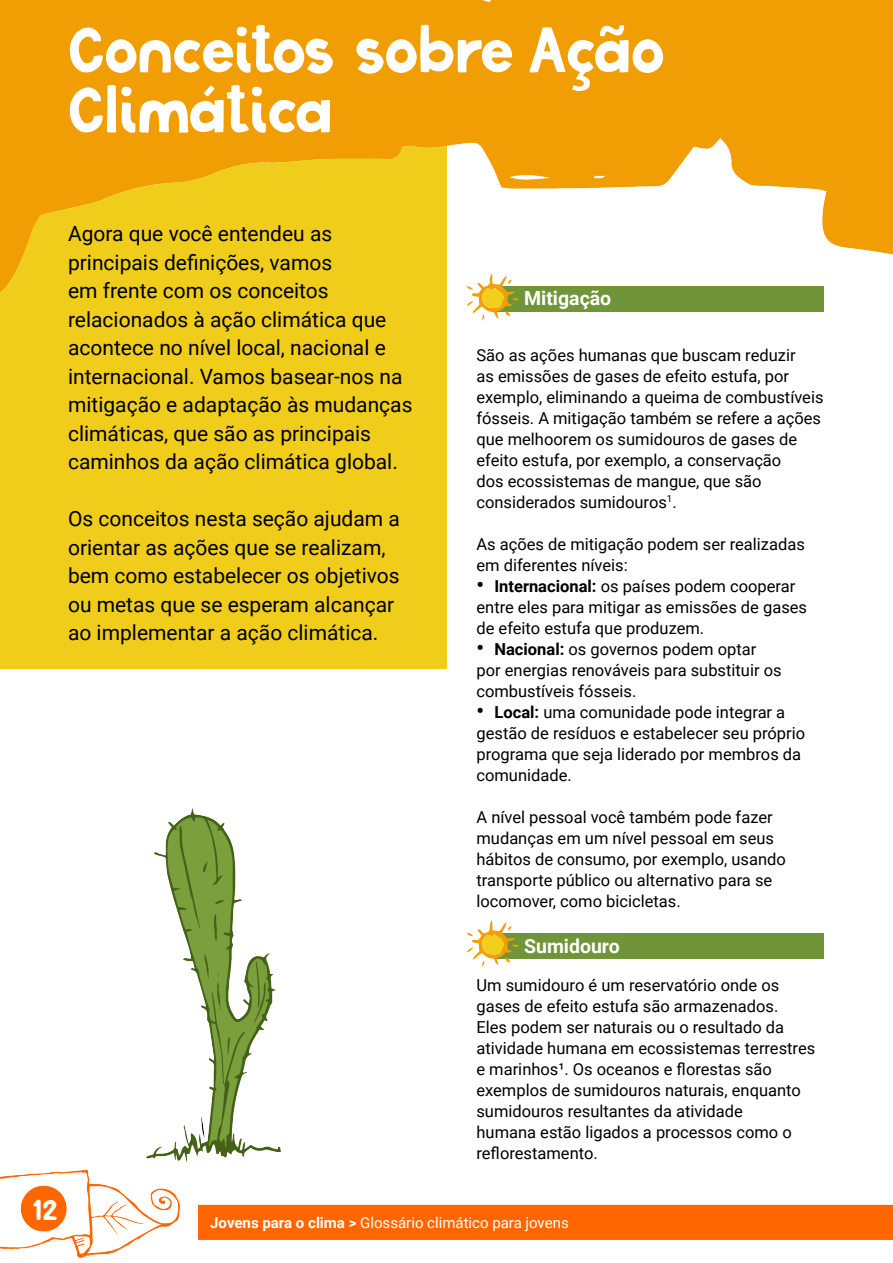
<style>
.page{position:relative;width:893px;height:1263px;background:#fff}
.page>*{position:absolute;margin:0;border:0;box-sizing:border-box;transform-origin:0 0}
.t1{font:60px/60px "Bluberry";color:#fff}
.t2{font:27px "Bluberry";color:#fff}
.t3{font:21px/28.5px "Roboto";color:#000}
.t4{font:700 19.5px "Roboto";color:#fff}
.t5{font:16.5px/21px "Roboto";color:#000}
.t6{font:15px "Roboto";color:#fff}
.s1{font-weight:700;font-size:21px}
.s2{font-weight:700}
</style>
<div class="page">
<div style="left:0;top:115px;width:447px;height:553px;background:#f0cd1b"></div>
<img style="left:0;top:1178px;width:893px;height:80px">
<img style="left:0;top:0;width:893px;height:293px">
<img style="left:0;top:808px;width:281px;height:370px">
<div style="left:496px;top:286px;width:328px;height:26px;background:#709438"></div>
<svg style="left:466px;top:274px;width:53px;height:47px"></svg>
<div style="left:496px;top:933px;width:328px;height:25px;background:#709438"></div>
<svg style="left:466px;top:920px;width:53px;height:47px"></svg>
<svg style="left:572px;top:72px;width:18px;height:19px"></svg>
<svg style="left:204px;top:86px;width:10px;height:10px"></svg>
<svg style="left:600px;top:25px;width:24px;height:11px"></svg>
<h1 class="t1" style="left:68px;top:27px;width:598px">Conceitos sobre Acao<br>Climatica</h1>
<p class="t3" style="left:68px;top:219px;width:346px">Agora que você entendeu as principais definições, vamos<br>em frente com os conceitos relacionados à ação climática que acontece no nível local, nacional e internacional. Vamos basear-nos na mitigação e adaptação às mudanças climáticas, que são as principais caminhos da ação climática global.</p>
<p class="t3" style="left:68px;top:504px;width:333px">Os conceitos nesta seção ajudam a orientar as ações que se realizam, bem como estabelecer os objetivos ou metas que se esperam alcançar ao implementar a ação climática.</p>
<p class="t4" style="left:524px;top:284px;width:89px">Mitigação</p>
<p class="t5" style="left:476px;top:344px;width:349px">São as ações humanas que buscam reduzir<br>as emissões de gases de efeito estufa, por exemplo, eliminando a queima de combustíveis fósseis. A mitigação também se refere a ações que melhoorem os sumidouros de gases de efeito estufa, por exemplo, a conservação<br>dos ecossistemas de mangue, que são considerados sumidouros<sup>1</sup>.</p>
<p class="t5" style="left:476px;top:533px;width:330px">As ações de mitigação podem ser realizadas em diferentes níveis:</p>
<p class="t5" style="left:476px;top:575px;width:332px"><span class="s1">•</span> <span class="s2">Internacional:</span> os países podem cooperar entre eles para mitigar as emissões de gases de efeito estufa que produzem.</p>
<p class="t5" style="left:476px;top:638px;width:307px"><span class="s1">•</span> <span class="s2">Nacional:</span> os governos podem optar por energias renováveis para substituir os combustíveis fósseis.</p>
<p class="t5" style="left:476px;top:701px;width:330px"><span class="s1">•</span> <span class="s2">Local:</span> uma comunidade pode integrar a gestão de resíduos e estabelecer seu próprio programa que seja liderado por membros da comunidade.</p>
<p class="t5" style="left:476px;top:806px;width:311px">A nível pessoal você também pode fazer mudanças em um nível pessoal em seus hábitos de consumo, por exemplo, usando transporte público ou alternativo para se locomover, como bicicletas.</p>
<p class="t4" style="left:524px;top:932px;width:97px">Sumidouro</p>
<p class="t5" style="left:476px;top:974px;width:340px">Um sumidouro é um reservatório onde os gases de efeito estufa são armazenados.<br>Eles podem ser naturais ou o resultado da atividade humana em ecossistemas terrestres e marinhos¹. Os oceanos e florestas são exemplos de sumidouros naturais, enquanto sumidouros resultantes da atividade<br>humana estão ligados a processos como o reflorestamento.</p>
<h2 class="t2" style="left:32px;top:1197px;width:27px">12</h2>
<p class="t6" style="left:210px;top:1212px;width:360px"><span class="s2">Jovens para o clima &gt;</span> Glossário climático para jovens</p>
</div>
